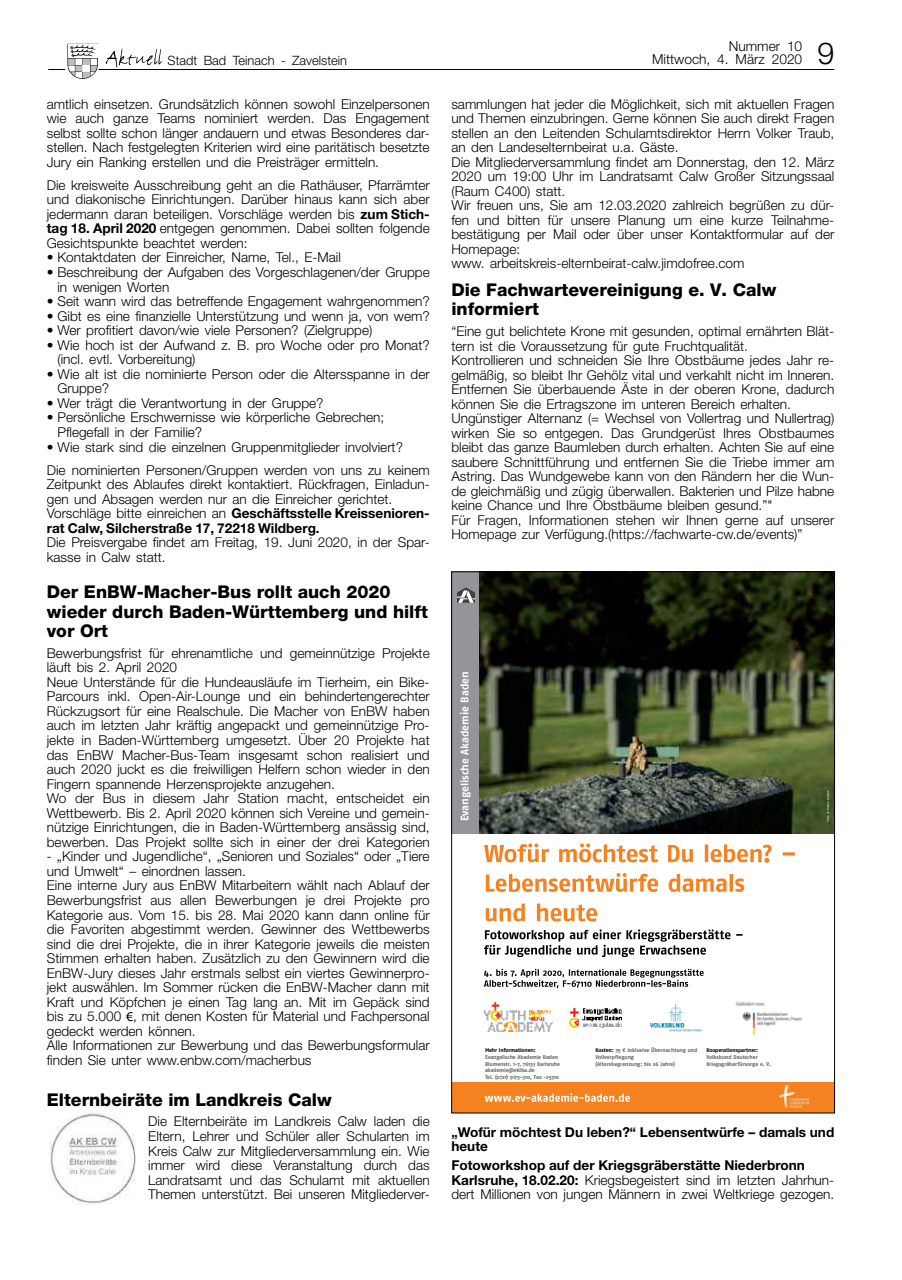
<style>
.page{position:relative;width:902px;height:1280px;background:#fff}
.page>*{position:absolute;margin:0;border:0;box-sizing:border-box;transform-origin:0 0}
.t1{font:800 17.55px/19.4px "Helvetica Neue";color:#000}
.t2{font:300 13.65px/14.5px "Helvetica Neue";color:#000}
.t3{font:700 13.65px/14.5px "Helvetica Neue";color:#000}
.t4{font:300 12.9px "Helvetica Neue";color:#000}
.t5{font:700 10.95px "Fago No";color:#fff}
.t6{font:700 5.4px/6.6px "Fago No";letter-spacing:-.015em;color:#636466}
.t7{font:700 5.4px "Fago No";letter-spacing:-.02em;color:#000}
.s1{font-weight:700}
.s2{font-family:"Myriad Pro";font-weight:400}
.s3{font-size:30.3px}
.s4{color:#000}
</style>
<div class="page">
<svg style="left:106px;top:49px;width:56px;height:19px"></svg>
<hr style="left:98px;top:69px;width:736px;height:1px;background:#000">
<svg style="left:48px;top:44px;width:50px;height:35px"></svg>
<img style="left:50px;top:1112px;width:86px;height:92px">
<img style="left:478px;top:573px;width:354px;height:261px">
<div style="left:451px;top:1083px;width:383px;height:30px;background:#f58220"></div>
<svg style="left:826px;top:791px;width:3px;height:30px"></svg>
<svg style="left:484px;top:1093px;width:146px;height:9px"></svg>
<svg style="left:484px;top:969px;width:219px;height:19px"></svg>
<svg style="left:484px;top:929px;width:258px;height:28px"></svg>
<svg style="left:485px;top:903px;width:112px;height:18px"></svg>
<svg style="left:486px;top:873px;width:258px;height:19px"></svg>
<svg style="left:484px;top:843px;width:310px;height:20px"></svg>
<img style="left:779px;top:1086px;width:29px;height:21px">
<div style="left:451px;top:572px;width:27px;height:262px;background:#939598"></div>
<svg style="left:457px;top:587px;width:18px;height:16px"></svg>
<img style="left:484px;top:1002px;width:68px;height:29px">
<img style="left:569px;top:1008px;width:52px;height:19px">
<img style="left:735px;top:1001px;width:68px;height:35px">
<img style="left:650px;top:1004px;width:52px;height:27px">
<p class="t4" style="left:168px;top:52px;width:181px">Stadt Bad Teinach - Zavelstein</p>
<p class="t2" style="left:47px;top:96px;width:384px;text-align:justify">amtlich einsetzen. Grundsätzlich können sowohl Einzelpersonen wie auch ganze Teams nominiert werden. Das Engagement selbst sollte schon länger andauern und etwas Besonderes dar&shy;stellen. Nach festgelegten Kriterien wird eine paritätisch besetzte Jury ein Ranking erstellen und die Preisträger ermitteln.</p>
<p class="t2" style="left:47px;top:177px;width:384px;text-align:justify">Die kreisweite Ausschreibung geht an die Rathäuser, Pfarrämter und diakonische Einrichtungen. Darüber hinaus kann sich aber jedermann daran beteiligen. Vorschläge werden bis <span class="s1">zum Stich&shy;tag 18. April 2020</span> entgegen genommen. Dabei sollten folgende Gesichtspunkte beachtet werden:</p>
<p class="t2" style="left:47px;top:250px;width:295px">• Kontaktdaten der Einreicher, Name, Tel., E-Mail</p>
<p class="t2" style="left:57px;top:265px;width:374px;text-indent:-11px">• Beschreibung der Aufgaben des Vorgeschlagenen/der Gruppe in wenigen Worten</p>
<p class="t2" style="left:47px;top:294px;width:384px">• Seit wann wird das betreffende Engagement wahrgenommen?</p>
<p class="t2" style="left:47px;top:308px;width:384px">• Gibt es eine finanzielle Unterstützung und wenn ja, von wem?</p>
<p class="t2" style="left:47px;top:323px;width:327px">• Wer profitiert davon/wie viele Personen? (Zielgruppe)</p>
<p class="t2" style="left:57px;top:337px;width:374px;text-indent:-11px">• Wie hoch ist der Aufwand z. B. pro Woche oder pro Monat? (incl. evtl. Vorbereitung)</p>
<p class="t2" style="left:57px;top:366px;width:373px;text-indent:-11px">• Wie alt ist die nominierte Person oder die Altersspanne in der<br>Gruppe?</p>
<p class="t2" style="left:47px;top:395px;width:278px">• Wer trägt die Verantwortung in der Gruppe?</p>
<p class="t2" style="left:57px;top:410px;width:328px;text-indent:-11px">• Persönliche Erschwernisse wie körperliche Gebrechen;<br>Pflegefall in der Familie?</p>
<p class="t2" style="left:47px;top:435px;width:384px;line-height:23.1px">• Wie stark sind die einzelnen Gruppenmitglieder involviert?<br>Die nominierten Personen/Gruppen werden von uns zu keinem</p>
<p class="t2" style="left:47px;top:477px;width:384px">Zeitpunkt des Ablaufes direkt kontaktiert. Rückfragen, Einladun&shy;gen und Absagen werden nur an die Einreicher gerichtet.<br>Vorschläge bitte einreichen an <span class="s1">Geschäftsstelle Kreissenioren&shy;rat Calw, Silcherstraße 17, 72218 Wildberg.</span></p>
<p class="t2" style="left:47px;top:535px;width:384px">Die Preisvergabe findet am Freitag, 19. Juni 2020, in der Spar&shy;kasse in Calw statt.</p>
<p class="t1" style="left:47px;top:582px;width:382px">der EnBW-Macher-Bus rollt auch 2020 wieder durch Baden-Württemberg und hilft vor ort</p>
<p class="t2" style="left:47px;top:645px;width:384px">Bewerbungsfrist für ehrenamtliche und gemeinnützige Projekte läuft bis 2. April 2020<br>Neue Unterstände für die Hundeausläufe im Tierheim, ein Bike-Parcours inkl. Open-Air-Lounge und ein behindertengerechter Rückzugsort für eine Realschule. Die Macher von EnBW haben auch im letzten Jahr kräftig angepackt und gemeinnützige Pro&shy;jekte in Baden-Württemberg umgesetzt. Über 20 Projekte hat das EnBW Macher-Bus-Team insgesamt schon realisiert und auch 2020 juckt es die freiwilligen Helfern schon wieder in den Fingern spannende Herzensprojekte anzugehen.<br>Wo der Bus in diesem Jahr Station macht, entscheidet ein Wettbewerb. Bis 2. April 2020 können sich Vereine und gemein&shy;nützige Einrichtungen, die in Baden-Württemberg ansässig sind, bewerben. Das Projekt sollte sich in einer der drei Kategorien</p>
<p class="t2" style="left:47px;top:849px;width:384px">- „Kinder und Jugendliche“, „Senioren und Soziales“ oder „Tiere und Umwelt“ – einordnen lassen.<br>Eine interne Jury aus EnBW Mitarbeitern wählt nach Ablauf der Bewerbungsfrist aus allen Bewerbungen je drei Projekte pro Kategorie aus. Vom 15. bis 28. Mai 2020 kann dann online für die Favoriten abgestimmt werden. Gewinner des Wettbewerbs sind die drei Projekte, die in ihrer Kategorie jeweils die meisten Stimmen erhalten haben. Zusätzlich zu den Gewinnern wird die EnBW-Jury dieses Jahr erstmals selbst ein viertes Gewinnerpro&shy;jekt auswählen. Im Sommer rücken die EnBW-Macher dann mit Kraft und Köpfchen je einen Tag lang an. Mit im Gepäck sind bis zu 5.000 <span class="s2">€</span>, mit denen Kosten für Material und Fachpersonal gedeckt werden können.<br>Alle Informationen zur Bewerbung und das Bewerbungsformular finden Sie unter www.enbw.com/macherbus</p>
<p class="t1" style="left:47px;top:1089px;width:286px">Elternbeiräte im landkreis calw</p>
<p class="t2" style="left:148px;top:1114px;width:283px;text-align:justify">Die Elternbeiräte im Landkreis Calw laden die Eltern, Lehrer und Schüler aller Schularten im Kreis Calw zur Mitgliederversammlung ein. Wie immer wird diese Veranstaltung durch das Landratsamt und das Schulamt mit aktuellen Themen unterstützt. Bei unseren Mitgliederver-</p>
<p class="t2" style="left:652px;top:39px;width:184px;line-height:13.5px;text-indent:77px">Nummer 10<br>Mittwoch, 4. März 2020 <span class="s3">9</span></p>
<p class="t2" style="left:451px;top:96px;width:384px">sammlungen hat jeder die Möglichkeit, sich mit aktuellen Fragen und Themen einzubringen. Gerne können Sie auch direkt Fragen stellen an den Leitenden Schulamtsdirektor Herrn Volker Traub, an den Landeselternbeirat u.a. Gäste.<br>Die Mitgliederversammlung findet am Donnerstag, den 12. März 2020 um 19:00 Uhr im Landratsamt Calw Großer Sitzungssaal (Raum C400) statt.<br>Wir freuen uns, Sie am 12.03.2020 zahlreich begrüßen zu dür&shy;fen und bitten für unsere Planung um eine kurze Teilnahme&shy;bestätigung per Mail oder über unser Kontaktformular auf der Homepage:<br>www. arbeitskreis-elternbeirat-calw.jimdofree.com</p>
<p class="t1" style="left:451px;top:280px;width:326px">die Fachwartevereinigung e. V. calw informiert</p>
<p class="t2" style="left:451px;top:324px;width:384px">“Eine gut belichtete Krone mit gesunden, optimal ernährten Blät&shy;tern ist die Voraussetzung für gute Fruchtqualität.<br>Kontrollieren und schneiden Sie Ihre Obstbäume jedes Jahr re&shy;gelmäßig, so bleibt Ihr Gehölz vital und verkahlt nicht im Inneren.<br>Entfernen Sie überbauende Äste in der oberen Krone, dadurch können Sie die Ertragszone im unteren Bereich erhalten.<br>Ungünstiger Alternanz (= Wechsel von Vollertrag und Nullertrag) wirken Sie so entgegen. Das Grundgerüst Ihres Obstbaumes bleibt das ganze Baumleben durch erhalten. Achten Sie auf eine saubere Schnittführung und entfernen Sie die Triebe immer am Astring. Das Wundgewebe kann von den Rändern her die Wun&shy;de gleichmäßig und zügig überwallen. Bakterien und Pilze habne keine Chance und Ihre Obstbäume bleiben gesund.”"<br>Für Fragen, Informationen stehen wir Ihnen gerne auf unserer Homepage zur Verfügung.(https://fachwarte-cw.de/events)”</p>
<p class="t5" style="left:458px;top:821px;width:151px;rotate:-90deg">Evangelische Akademie Baden</p>
<p class="t7" style="left:485px;top:1047px;width:52px">Mehr Informationen:</p>
<p class="t6" style="left:485px;top:1054px;width:76px">Evangelische Akademie Baden<br>Blumenstr. 1-7, 76133 Karlsruhe akademie@ekiba.de<br>Tel. (0721) 9175-310, Fax -25310</p>
<p class="t6" style="left:595px;top:1047px;width:103px"><span class="s4">Kosten:</span> 35 € inklusive Übernachtung und<br>Vollverpflegung<br>(Altersbegrenzung: bis 26 Jahre)</p>
<p class="t7" style="left:706px;top:1047px;width:53px">Kooperationspartner:</p>
<p class="t6" style="left:706px;top:1054px;width:66px">Volksbund Deutscher<br>Kriegsgräberfürsorge e. V.</p>
<p class="t3" style="left:451px;top:1124px;width:384px">„Wofür möchtest Du leben?“ Lebensentwürfe – damals und heute</p>
<p class="t2" style="left:451px;top:1158px;width:384px"><span class="s1">Fotoworkshop auf der Kriegsgräberstätte Niederbronn<br>Karlsruhe, 18.02.20:</span> Kriegsbegeistert sind im letzten Jahrhun&shy;dert Millionen von jungen Männern in zwei Weltkriege gezogen.</p>
</div>
